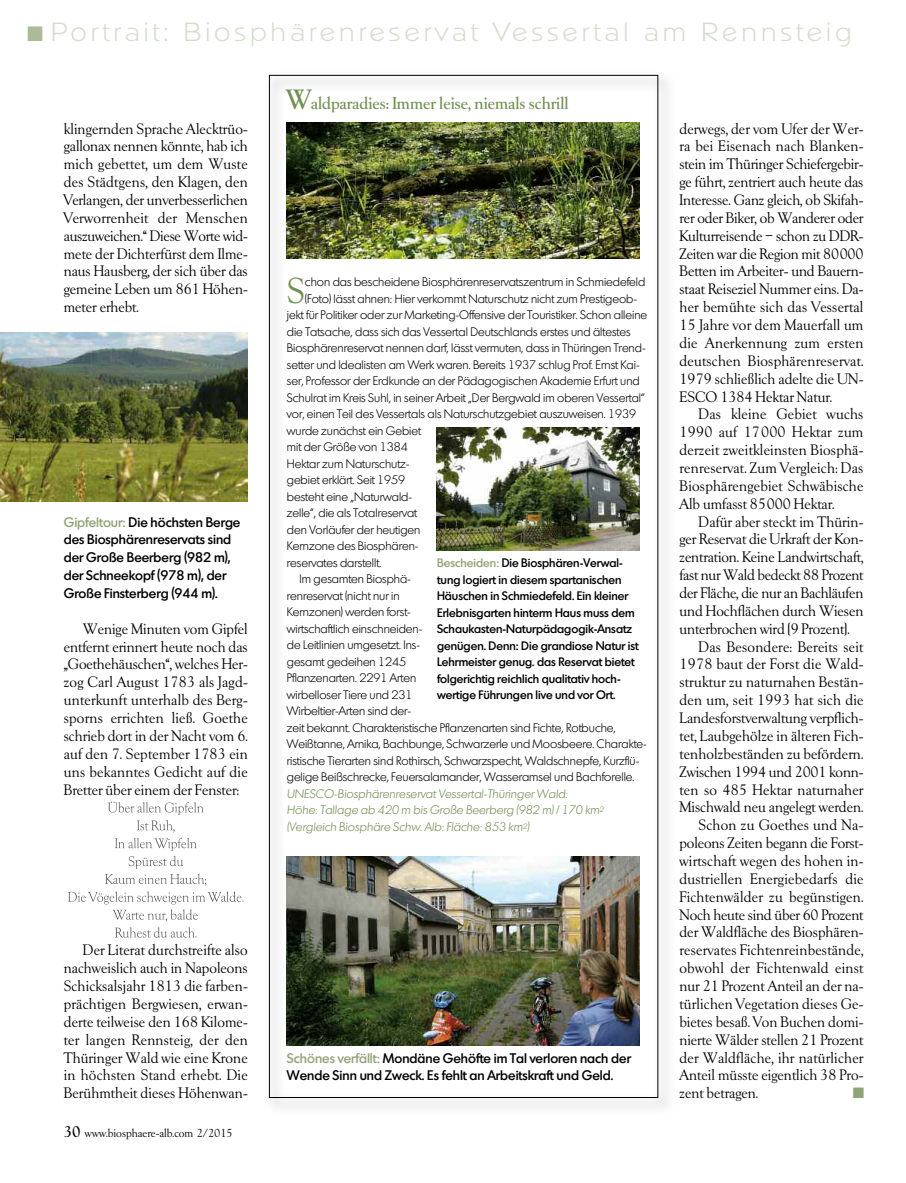
<style>
.page{position:relative;width:906px;height:1183px;background:#fff}
.page>*{position:absolute;margin:0;border:0;box-sizing:border-box;transform-origin:0 0}
.t1{font:34.8px "Goudx";color:#728f53}
.t2{font:300 25.5px "Napoli";letter-spacing:.155em;color:#d5ddcb}
.t3{font:500 16.5px "Goudx";color:#728f53}
.t4{font:15px "Zapf Dingbats";color:#8fa576}
.t5{font:14.7px/17.9px "Goudx";letter-spacing:.005em;color:#000;text-align:justify}
.t6{font:14.7px "Goudx";letter-spacing:-.015em;color:#000}
.t7{font:14.7px "Goudx";letter-spacing:-.02em;color:#000}
.t8{font:500 13.5px/17.9px "Montreal";color:#000}
.t9{font:300 12px "Montreal";color:#000}
.t10{font:500 12px/16.5px "Montreal";color:#000}
.t11{font:italic 300 12px/16.5px "Montreal";color:#728f53}
.t12{font:11.25px "Goudx";color:#000}
.s1{color:#abbb98}
.s2{color:#8fa576}
.s3{font-weight:500;font-size:15px}
.s4{font-size:27px}
</style>
<div class="page">
<svg style="left:108px;top:801px;width:26px;height:11px"></svg>
<svg style="left:137px;top:820px;width:29px;height:10px"></svg>
<svg style="left:115px;top:838px;width:24px;height:10px"></svg>
<svg style="left:105px;top:856px;width:47px;height:27px"></svg>
<svg style="left:68px;top:891px;width:37px;height:10px"></svg>
<svg style="left:113px;top:909px;width:26px;height:10px"></svg>
<svg style="left:115px;top:927px;width:27px;height:10px"></svg>
<img style="left:0;top:332px;width:248px;height:169px">
<img style="left:268px;top:74px;width:400px;height:1034px">
<img style="left:287px;top:122px;width:353px;height:136px">
<img style="left:287px;top:856px;width:353px;height:188px">
<img style="left:436px;top:428px;width:204px;height:122px">
<h2 class="t2" style="left:27px;top:17px;width:826px"><span class="s1">■</span> Portrait: Biosphärenreservat Vessertal am Rennsteig</h2>
<p class="t5" style="left:64px;top:119px;width:185px">klingernden Sprache Alecktrüo&shy;gallonax nennen könnte, hab ich mich gebettet, um dem Wuste des Städtgens, den Klagen, den Verlangen, der unverbesserlichen Verworrenheit der Menschen auszuweichen.“ Diese Worte wid&shy;mete der Dichterfürst dem Ilme&shy;naus Hausberg, der sich über das gemeine Leben um 861 Höhen&shy;meter erhebt.</p>
<p class="t8" style="left:64px;top:513px;width:178px"><span class="s2">Gipfeltour:</span> Die höchsten Berge des Biosphärenreservats sind der Große Beerberg (982 m), der Schneekopf (978 m), der<br>Große Finsterberg (944 m).</p>
<p class="t5" style="left:64px;top:619px;width:185px;text-indent:19px">Wenige Minuten vom Gipfel entfernt erinnert heute noch das „Goethehäuschen“, welches Her&shy;zog Carl August 1783 als Jagd&shy;unterkunft unterhalb des Berg&shy;sporns errichten ließ. Goethe schrieb dort in der Nacht vom 6. auf den 7. September 1783 ein uns bekanntes Gedicht auf die Bretter über einem der Fenster:</p>
<p class="t5" style="left:64px;top:941px;width:185px;text-indent:19px">Der Literat durchstreifte also nachweislich auch in Napoleons Schicksalsjahr 1813 die farben&shy;prächtigen Bergwiesen, erwan&shy;derte teilweise den 168 Kilome&shy;ter langen Rennsteig, der den Thüringer Wald wie eine Krone in höchsten Stand erhebt. Die Berühmtheit dieses Höhenwan-</p>
<p class="t12" style="left:64px;top:1126px;width:170px"><span class="s3">30</span> www.biosphaere-alb.com 2/2015</p>
<p class="t3" style="left:287px;top:93px;width:283px"><span class="s4">W</span>aldparadies: Immer leise, niemals schrill</p>
<h1 class="t1" style="left:287px;top:270px;width:20px">S</h1>
<p class="t9" style="left:305px;top:275px;width:342px">chon das bescheidene Biosphärenreservatszentrum in Schmiedefeld</p>
<p class="t9" style="left:305px;top:291px;width:334px">(Foto) lässt ahnen: Hier verkommt Naturschutz nicht zum Prestigeob-</p>
<p class="t9" style="left:287px;top:308px;width:362px">jekt für Politiker oder zur Marketing-Offensive der Touristiker. Schon alleine</p>
<p class="t9" style="left:287px;top:324px;width:345px">die Tatsache, dass sich das Vessertal Deutschlands erstes und ältestes</p>
<p class="t9" style="left:287px;top:341px;width:360px">Biosphärenreservat nennen darf, lässt vermuten, dass in Thüringen Trend-</p>
<p class="t9" style="left:287px;top:357px;width:354px">setter und Idealisten am Werk waren. Bereits 1937 schlug Prof. Ernst Kai-</p>
<p class="t9" style="left:287px;top:374px;width:354px">ser, Professor der Erdkunde an der Pädagogischen Akademie Erfurt und</p>
<p class="t9" style="left:287px;top:390px;width:359px">Schulrat im Kreis Suhl, in seiner Arbeit „Der Bergwald im oberen Vessertal“</p>
<p class="t9" style="left:287px;top:407px;width:351px">vor, einen Teil des Vessertals als Naturschutzgebiet auszuweisen. 1939</p>
<p class="t9" style="left:287px;top:423px;width:136px">wurde zunächst ein Gebiet</p>
<p class="t9" style="left:287px;top:440px;width:122px">mit der Größe von 1384</p>
<p class="t9" style="left:287px;top:456px;width:124px">Hektar zum Naturschutz-</p>
<p class="t9" style="left:287px;top:473px;width:120px">gebiet erklärt. Seit 1959</p>
<p class="t9" style="left:287px;top:489px;width:127px">besteht eine „Naturwald-</p>
<p class="t9" style="left:287px;top:506px;width:132px">zelle“, die als Totalreservat</p>
<p class="t9" style="left:287px;top:522px;width:135px">den Vorläufer der heutigen</p>
<p class="t9" style="left:287px;top:539px;width:133px">Kernzone des Biosphären-</p>
<p class="t9" style="left:287px;top:555px;width:96px">reservates darstellt.</p>
<p class="t9" style="left:300px;top:572px;width:113px">Im gesamten Biosphä-</p>
<p class="t9" style="left:287px;top:588px;width:114px">renreservat (nicht nur in</p>
<p class="t9" style="left:287px;top:605px;width:126px">Kernzonen) werden forst-</p>
<p class="t9" style="left:287px;top:621px;width:137px">wirtschaftlich einschneiden-</p>
<p class="t9" style="left:287px;top:638px;width:135px">de Leitlinien umgesetzt. Ins-</p>
<p class="t9" style="left:287px;top:654px;width:121px">gesamt gedeihen 1245</p>
<p class="t9" style="left:287px;top:671px;width:131px">Pflanzenarten. 2291 Arten</p>
<p class="t9" style="left:287px;top:687px;width:127px">wirbelloser Tiere und 231</p>
<p class="t9" style="left:287px;top:704px;width:126px">Wirbeltier-Arten sind der-</p>
<p class="t9" style="left:287px;top:720px;width:330px">zeit bekannt. Charakteristische Pflanzenarten sind Fichte, Rotbuche,</p>
<p class="t9" style="left:287px;top:737px;width:361px">Weißtanne, Arnika, Bachbunge, Schwarzerle und Moosbeere. Charakte-</p>
<p class="t9" style="left:287px;top:753px;width:354px">ristische Tierarten sind Rothirsch, Schwarzspecht, Waldschnepfe, Kurzflü-</p>
<p class="t9" style="left:287px;top:770px;width:349px">gelige Beißschrecke, Feuersalamander, Wasseramsel und Bachforelle.</p>
<p class="t11" style="left:287px;top:785px;width:319px">UNESCO-Biosphärenreservat Vessertal-Thüringer Wald:<br>Höhe: Tallage ab 420 m bis Große Beerberg (982 m) / 170 km<sup>2 </sup>(Vergleich Biosphäre Schw. Alb: Fläche: 853 km<sup>2</sup>)</p>
<p class="t10" style="left:437px;top:554px;width:203px"><span class="s2">Bescheiden:</span> Die Biosphären-Verwal&shy;tung logiert in diesem spartanischen Häuschen in Schmiedefeld. Ein kleiner Erlebnisgarten hinterm Haus muss dem Schaukasten-Naturpädagogik-Ansatz genügen. Denn: Die grandiose Natur ist Lehrmeister genug. das Reservat bietet folgerichtig reichlich qualitativ hoch&shy;wertige Führungen live und vor Ort.</p>
<p class="t8" style="left:287px;top:1048px;width:346px"><span class="s2">Schönes verfällt:</span> Mondäne Gehöfte im Tal verloren nach der<br>Wende Sinn und Zweck. Es fehlt an Arbeitskraft und Geld.</p>
<p class="t5" style="left:679px;top:119px;width:185px">derwegs, der vom Ufer der Wer&shy;ra bei Eisenach nach Blanken&shy;stein im Thüringer Schiefergebir&shy;ge führt, zentriert auch heute das Interesse. Ganz gleich, ob Skifah&shy;rer oder Biker, ob Wanderer oder Kulturreisende – schon zu DDR-Zeiten war die Region mit 80000<br>Betten im Arbeiter- und Bauern&shy;staat Reiseziel Nummer eins. Da&shy;her bemühte sich das Vessertal 15 Jahre vor dem Mauerfall um die Anerkennung zum ersten deutschen Biosphärenreservat.<br>1979 schließlich adelte die UN-ESCO 1384 Hektar Natur.</p>
<p class="t5" style="left:679px;top:405px;width:185px;text-indent:19px">Das kleine Gebiet wuchs 1990 auf 17000 Hektar zum derzeit zweitkleinsten Biosphä&shy;renreservat. Zum Vergleich: Das Biosphärengebiet Schwäbische Alb umfasst 85000 Hektar.</p>
<p class="t5" style="left:698px;top:512px;width:166px">Dafür aber steckt im Thürin-</p>
<p class="t5" style="left:679px;top:530px;width:185px">ger Reservat die Urkraft der Kon-</p>
<p class="t5" style="left:679px;top:548px;width:185px">zentration. Keine Landwirtschaft,</p>
<p class="t7" style="left:679px;top:566px;width:185px">fast nur Wald bedeckt 88 Prozent</p>
<p class="t6" style="left:679px;top:584px;width:185px">der Fläche, die nur an Bachläufen</p>
<p class="t5" style="left:679px;top:601px;width:185px">und Hochflächen durch Wiesen</p>
<p class="t5" style="left:679px;top:619px;width:172px">unterbrochen wird (9 Prozent).</p>
<p class="t5" style="left:698px;top:637px;width:166px">Das Besondere: Bereits seit</p>
<p class="t5" style="left:679px;top:655px;width:185px">1978 baut der Forst die Wald-</p>
<p class="t5" style="left:679px;top:673px;width:185px">struktur zu naturnahen Bestän-</p>
<p class="t5" style="left:679px;top:691px;width:185px">den um, seit 1993 hat sich die</p>
<p class="t5" style="left:679px;top:709px;width:185px">Landesforstverwaltung verpflich-</p>
<p class="t5" style="left:679px;top:726px;width:185px">tet, Laubgehölze in älteren Fich-</p>
<p class="t5" style="left:679px;top:744px;width:185px">tenholzbeständen zu befördern.</p>
<p class="t6" style="left:679px;top:762px;width:185px">Zwischen 1994 und 2001 konn-</p>
<p class="t5" style="left:679px;top:780px;width:185px">ten so 485 Hektar naturnaher</p>
<p class="t5" style="left:679px;top:798px;width:185px">Mischwald neu angelegt werden.</p>
<p class="t5" style="left:698px;top:816px;width:166px">Schon zu Goethes und Na-</p>
<p class="t5" style="left:679px;top:833px;width:185px">poleons Zeiten begann die Forst-</p>
<p class="t5" style="left:679px;top:851px;width:185px">wirtschaft wegen des hohen in-</p>
<p class="t5" style="left:679px;top:869px;width:185px">dustriellen Energiebedarfs die</p>
<p class="t5" style="left:679px;top:887px;width:185px">Fichtenwälder zu begünstigen.</p>
<p class="t6" style="left:679px;top:905px;width:185px">Noch heute sind über 60 Prozent</p>
<p class="t5" style="left:679px;top:923px;width:185px">der Waldfläche des Biosphären-</p>
<p class="t5" style="left:679px;top:941px;width:185px">reservates Fichtenreinbestände,</p>
<p class="t5" style="left:679px;top:958px;width:185px">obwohl der Fichtenwald einst</p>
<p class="t5" style="left:679px;top:976px;width:185px">nur 21 Prozent Anteil an der na-</p>
<p class="t5" style="left:679px;top:994px;width:185px">türlichen Vegetation dieses Ge-</p>
<p class="t5" style="left:679px;top:1012px;width:185px">bietes besaß. Von Buchen domi-</p>
<p class="t5" style="left:679px;top:1030px;width:185px">nierte Wälder stellen 21 Prozent</p>
<p class="t5" style="left:679px;top:1048px;width:185px">der Waldfläche, ihr natürlicher</p>
<p class="t5" style="left:679px;top:1066px;width:185px">Anteil müsste eigentlich 38 Pro-</p>
<p class="t5" style="left:679px;top:1083px;width:80px">zent betragen.</p>
<p class="t4" style="left:853px;top:1083px;width:13px">■</p>
</div>
